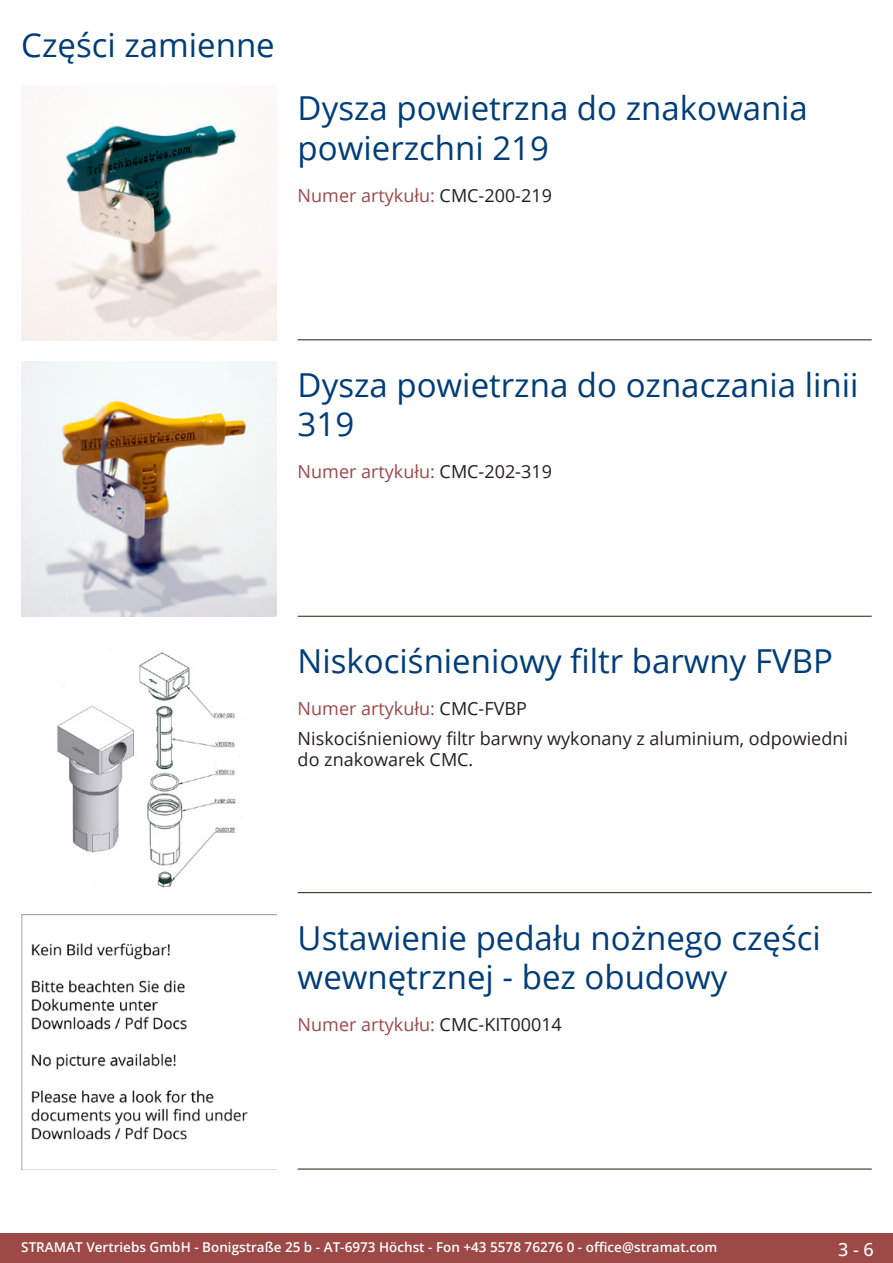
<style>
.page{position:relative;width:893px;height:1263px;background:#fff}
.page>*{position:absolute;margin:0;border:0;box-sizing:border-box;transform-origin:0 0}
.Produkttitel{font:33px/39.6px "Open Sans";color:#003d78}
.RastTitel{font:33px "Open Sans";color:#003d78}
.TechDaten_Überschrif{font:18px "Open Sans";color:#9c4948}
.Beschreibung_Text{font:18px/21.6px "Open Sans";color:#231f20}
.t1{font:500 18px "Open Sans";color:#fff}
.t2{font:600 13.5px "Open Sans";color:#fff}
.s1{color:#231f20}
</style>
<div class="page">
<div style="left:0;top:1233px;width:893px;height:30px;background:#9c4948"></div>
<hr style="left:298px;top:340px;width:574px;height:1px;background:#201d08">
<hr style="left:298px;top:616px;width:574px;height:1px;background:#201d08">
<hr style="left:298px;top:892px;width:574px;height:1px;background:#201d08">
<hr style="left:298px;top:1169px;width:574px;height:1px;background:#201d08">
<img style="left:21px;top:85px;width:255px;height:255px">
<img style="left:21px;top:361px;width:255px;height:256px">
<img style="left:57px;top:652px;width:183px;height:236px">
<img style="left:21px;top:914px;width:255px;height:255px">
<p class="RastTitel" style="left:21px;top:22px;width:255px">Części zamienne</p>
<p class="Produkttitel" style="left:298px;top:88px;width:512px">Dysza powietrzna do znakowania powierzchni 219</p>
<p class="TechDaten_Überschrif" style="left:298px;top:183px;width:256px">Numer artykułu: <span class="s1">CMC-200-219</span></p>
<p class="Produkttitel" style="left:298px;top:364px;width:562px">Dysza powietrzna do oznaczania linii<br>319</p>
<p class="TechDaten_Überschrif" style="left:298px;top:459px;width:256px">Numer artykułu: <span class="s1">CMC-202-319</span></p>
<p class="Produkttitel" style="left:298px;top:640px;width:537px">Niskociśnieniowy filtr barwny FVBP</p>
<p class="TechDaten_Überschrif" style="left:298px;top:696px;width:231px">Numer artykułu: <span class="s1">CMC-FVBP</span></p>
<p class="Beschreibung_Text" style="left:298px;top:727px;width:552px">Niskociśnieniowy filtr barwny wykonany z aluminium, odpowiedni do znakowarek CMC.</p>
<p class="Produkttitel" style="left:298px;top:917px;width:525px">Ustawienie pedału nożnego części wewnętrznej - bez obudowy</p>
<p class="TechDaten_Überschrif" style="left:298px;top:1012px;width:266px">Numer artykułu: <span class="s1">CMC-KIT00014</span></p>
<p class="t2" style="left:21px;top:1238px;width:698px">STRAMAT Vertriebs GmbH - Bonigstraße 25 b - AT-6973 Höchst - Fon +43 5578 76276 0 - office@stramat.com</p>
<p class="t1" style="left:838px;top:1237px;width:37px">3 - 6</p>
</div>
